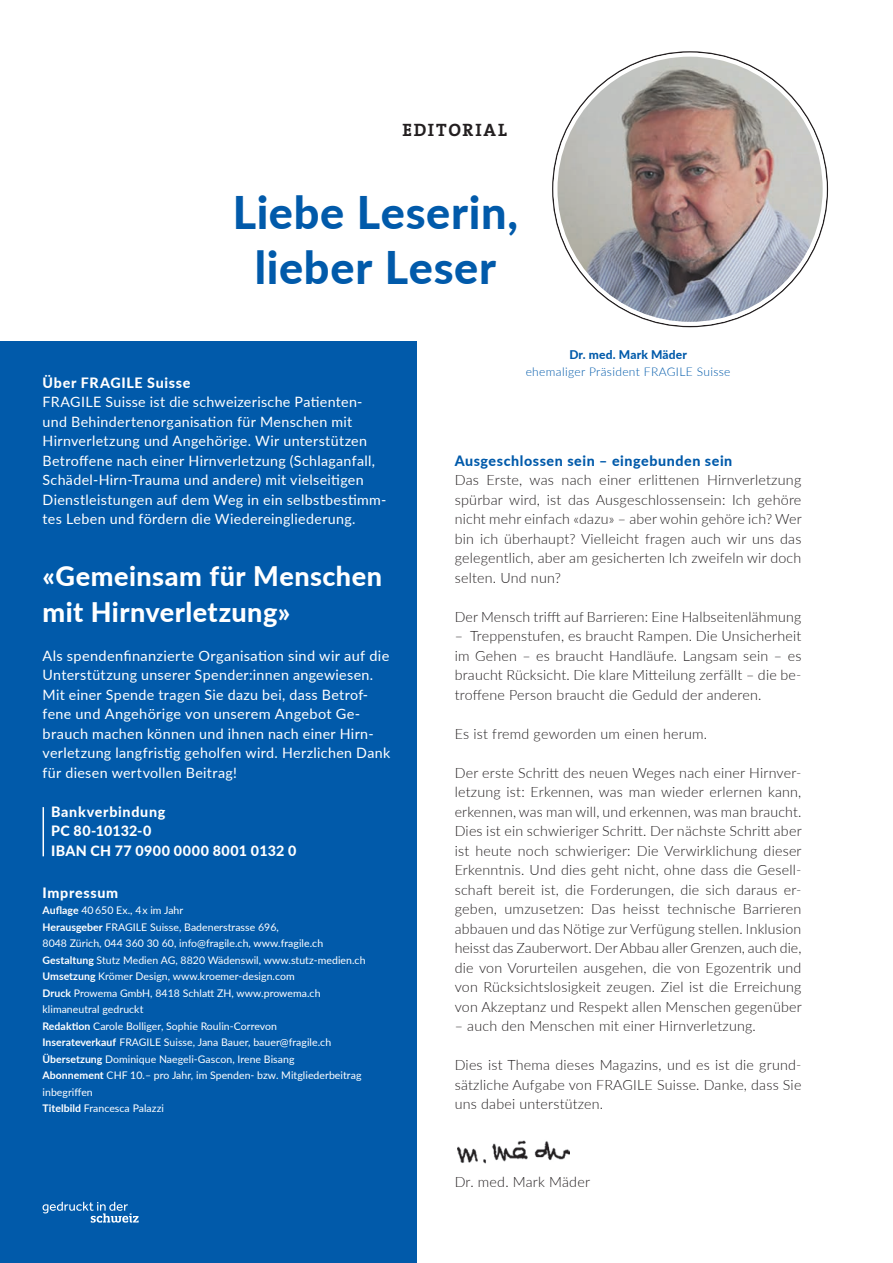
<style>
.page{position:relative;width:893px;height:1263px;background:#fff}
.page>*{position:absolute;margin:0;border:0;box-sizing:border-box;transform-origin:0 0}
.t1{font:800 45px/55.5px "Lato";letter-spacing:.015em;color:#015aaa;text-align:center}
.t2{font:800 27px/36px "Lato";letter-spacing:.02em;color:#fff}
.t3{font:700 18px "The Serif";letter-spacing:.1em;color:#231f20}
.t4{font:300 14.25px/19.5px "Lato";letter-spacing:.015em;color:#231f20;text-align:justify}
.t5{font:14.25px/19.5px "Lato";letter-spacing:.025em;color:#fff}
.t6{font:800 14.25px/19.5px "Lato";letter-spacing:.05em;color:#fff}
.t7{font:800 14.25px "Lato";letter-spacing:.04em;color:#015aaa}
.t8{font:300 12px "Lato";letter-spacing:.03em;color:#015aaa}
.t9{font:800 12px "Lato";letter-spacing:.015em;color:#015aaa}
.t10{font:10.5px/16.5px "Lato";letter-spacing:.005em;color:#fff}
.s1{font-weight:700}
</style>
<div class="page">
<img style="left:457px;top:1140px;width:112px;height:24px">
<div style="left:0;top:342px;width:417px;height:921px;background:#015aaa"></div>
<img style="left:555px;top:55px;width:270px;height:269px;border-radius:135px">
<hr style="left:43px;top:807px;width:1px;height:49px;background:#fff">
<svg style="left:43px;top:1202px;width:96px;height:20px"></svg>
<p class="t3" style="left:402px;top:114px;width:106px">EDITORIAL</p>
<h1 class="t1" style="left:233px;top:183px;width:287px">Liebe Leserin, lieber Leser</h1>
<p class="t6" style="left:43px;top:372px;width:149px">Über FRAGILE Suisse</p>
<p class="t5" style="left:43px;top:392px;width:345px">FRAGILE Suisse ist die schweizerische Patienten&shy;und Behindertenorganisation für Menschen mit Hirnverletzung und Angehörige. Wir unterstützen Betroffene nach einer Hirnverletzung (Schlaganfall, Schädel-Hirn-Trauma und andere) mit vielseitigen Dienstleistungen auf dem Weg in ein selbstbestimm&shy;tes Leben und fördern die Wiedereingliederung.</p>
<h2 class="t2" style="left:43px;top:556px;width:341px">«Gemeinsam für Menschen mit Hirnverletzung»</h2>
<p class="t5" style="left:43px;top:645px;width:349px">Als spendenfinanzierte Organisation sind wir auf die Unterstützung unserer Spender:innen angewiesen.<br>Mit einer Spende tragen Sie dazu bei, dass Betrof&shy;fene und Angehörige von unserem Angebot Ge&shy;brauch machen können und ihnen nach einer Hirn&shy;verletzung langfristig geholfen wird. Herzlichen Dank für diesen wertvollen Beitrag!</p>
<p class="t6" style="left:51px;top:801px;width:247px">Bankverbindung<br>PC 80-10132-0<br>IBAN CH 77 0900 0000 8001 0132 0</p>
<p class="t6" style="left:43px;top:882px;width:77px">Impressum</p>
<p class="t10" style="left:43px;top:902px;width:325px"><span class="s1">Auflage</span> 40 650 Ex., 4 x im Jahr<br><span class="s1">Herausgeber</span> FRAGILE Suisse, Badenerstrasse 696,<br>8048 Zürich, 044 360 30 60, info@fragile.ch, www.fragile.ch <span class="s1">Gestaltung</span> Stutz Medien AG, 8820 Wädenswil, www.stutz-medien.ch <span class="s1">Umsetzung</span> Krömer Design, www.kroemer-design.com<br><span class="s1">Druck</span> Prowema GmbH, 8418 Schlatt ZH, www.prowema.ch klimaneutral gedruckt<br><span class="s1">Redaktion</span> Carole Bolliger, Sophie Roulin-Correvon<br><span class="s1">Inserateverkauf</span> FRAGILE Suisse, Jana Bauer, bauer@fragile.ch <span class="s1">Übersetzung</span> Dominique Naegeli-Gascon, Irene Bisang<br><span class="s1">Abonnement</span> CHF 10.– pro Jahr, im Spenden- bzw. Mitgliederbeitrag inbegriffen<br><span class="s1">Titelbild</span> Francesca Palazzi</p>
<p class="t9" style="left:569px;top:346px;width:119px">Dr. med. Mark Mäder</p>
<p class="t8" style="left:526px;top:363px;width:206px">ehemaliger Präsident FRAGILE Suisse</p>
<p class="t7" style="left:455px;top:450px;width:279px">Ausgeschlossen sein – eingebunden sein</p>
<p class="t4" style="left:455px;top:470px;width:348px">Das Erste, was nach einer erlittenen Hirnverletzung spürbar wird, ist das Ausgeschlossensein: Ich gehöre nicht mehr einfach «dazu» – aber wohin gehöre ich? Wer bin ich überhaupt? Vielleicht fragen auch wir uns das gelegentlich, aber am gesicherten Ich zweifeln wir doch selten. Und nun?</p>
<p class="t4" style="left:455px;top:606px;width:348px">Der Mensch trifft auf Barrieren: Eine Halbseitenlähmung</p>
<p class="t4" style="left:455px;top:626px;width:348px">– Treppenstufen, es braucht Rampen. Die Unsicherheit im Gehen – es braucht Handläufe. Langsam sein – es braucht Rücksicht. Die klare Mitteilung zerfällt – die be&shy;troffene Person braucht die Geduld der anderen.</p>
<p class="t4" style="left:455px;top:723px;width:254px">Es ist fremd geworden um einen herum.</p>
<p class="t4" style="left:455px;top:762px;width:348px">Der erste Schritt des neuen Weges nach einer Hirnver&shy;letzung ist: Erkennen, was man wieder erlernen kann, erkennen, was man will, und erkennen, was man braucht.<br>Dies ist ein schwieriger Schritt. Der nächste Schritt aber ist heute noch schwieriger: Die Verwirklichung dieser Erkenntnis. Und dies geht nicht, ohne dass die Gesell&shy;schaft bereit ist, die Forderungen, die sich daraus er&shy;geben, umzusetzen: Das heisst technische Barrieren abbauen und das Nötige zur Verfügung stellen. Inklusion heisst das Zauberwort. Der Abbau aller Grenzen, auch die, die von Vorurteilen ausgehen, die von Egozentrik und von Rücksichtslosigkeit zeugen. Ziel ist die Erreichung von Akzeptanz und Respekt allen Menschen gegenüber</p>
<p class="t4" style="left:455px;top:1016px;width:303px">– auch den Menschen mit einer Hirnverletzung.</p>
<p class="t4" style="left:455px;top:1055px;width:348px">Dies ist Thema dieses Magazins, und es ist die grund&shy;sätzliche Aufgabe von FRAGILE Suisse. Danke, dass Sie uns dabei unterstützen.</p>
<p class="t4" style="left:455px;top:1172px;width:137px">Dr. med. Mark Mäder</p>
</div>
